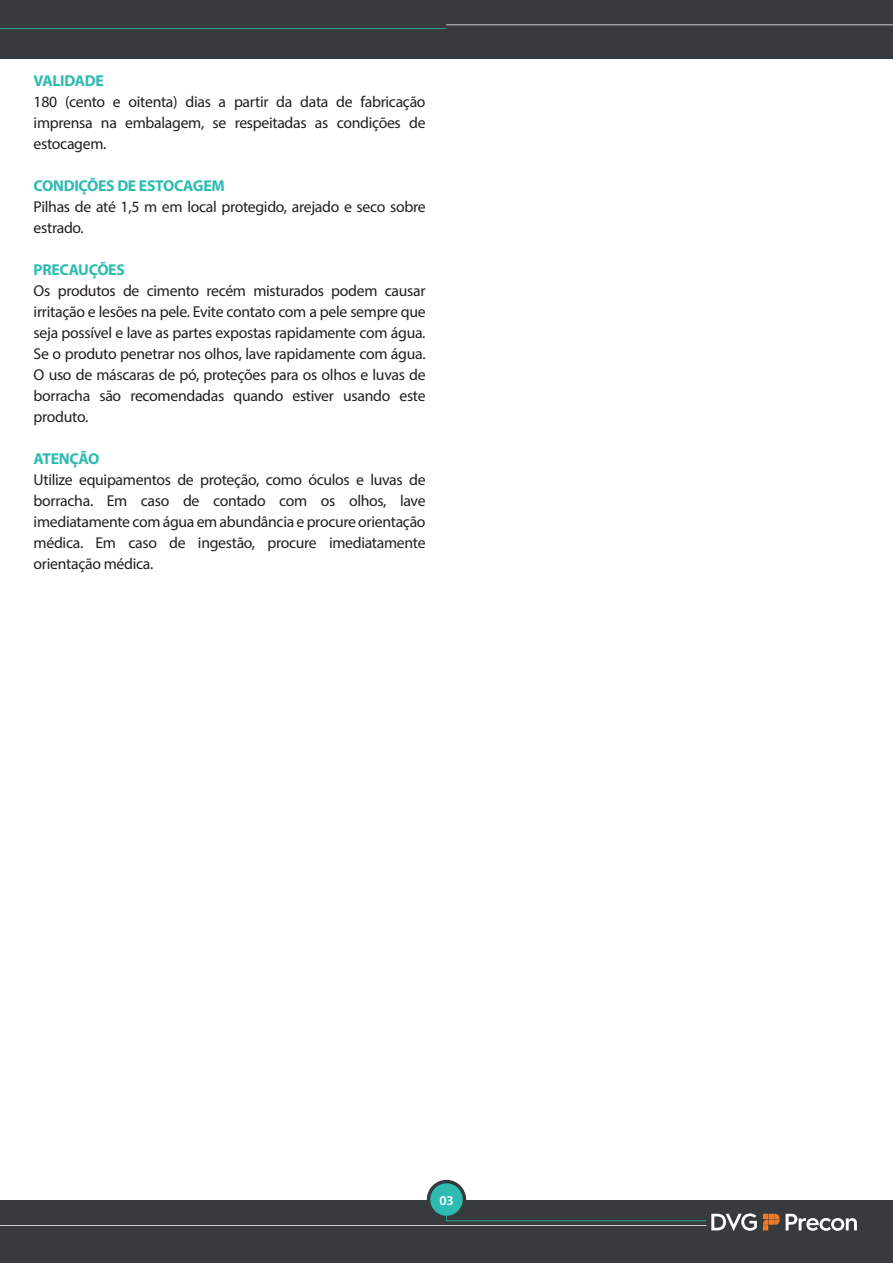
<style>
.page{position:relative;width:893px;height:1263px;background:#fff}
.page>*{position:absolute;margin:0;border:0;box-sizing:border-box;transform-origin:0 0}
.t1{font:15.75px/21px "Myriad Pro";letter-spacing:-.02em;color:#231f20;text-align:justify}
.t2{font:700 15.75px "Myriad Pro";letter-spacing:-.02em;color:#2ebbb1}
.t3{font:600 13.5px "Myriad Pro";color:#fff}
</style>
<div class="page">
<div style="left:0;top:1200px;width:893px;height:63px;background:#383b3e"></div>
<div style="left:427px;top:1180px;width:39px;height:39px;background:#383b3e;border-radius:50%"></div>
<svg style="left:763px;top:1214px;width:17px;height:16px"></svg>
<svg style="left:786px;top:1214px;width:71px;height:17px"></svg>
<svg style="left:0;top:1213px;width:757px;height:18px"></svg>
<div style="left:430px;top:1183px;width:33px;height:33px;background:#2ebbb1;border-radius:50%"></div>
<div style="left:0;top:0;width:893px;height:58px;background:#383b3e"></div>
<svg style="left:0;top:24px;width:893px;height:5px"></svg>
<p class="t2" style="left:34px;top:72px;width:72px">VALIDADE</p>
<p class="t1" style="left:34px;top:91px;width:393px">180 (cento e oitenta) dias a partir da data de fabricação imprensa na embalagem, se respeitadas as condições de estocagem.</p>
<p class="t2" style="left:34px;top:177px;width:193px">CONDIÇÕES DE ESTOCAGEM</p>
<p class="t1" style="left:34px;top:196px;width:393px">Pilhas de até 1,5 m em local protegido, arejado e seco sobre estrado.</p>
<p class="t2" style="left:34px;top:261px;width:93px">PRECAUÇÕES</p>
<p class="t1" style="left:34px;top:280px;width:393px">Os produtos de cimento recém misturados podem causar irritação e lesões na pele. Evite contato com a pele sempre que seja possível e lave as partes expostas rapidamente com água.<br>Se o produto penetrar nos olhos, lave rapidamente com água.<br>O uso de máscaras de pó, proteções para os olhos e luvas de borracha são recomendadas quando estiver usando este produto.</p>
<p class="t2" style="left:34px;top:450px;width:67px">ATENÇÃO</p>
<p class="t1" style="left:34px;top:469px;width:393px">Utilize equipamentos de proteção, como óculos e luvas de borracha. Em caso de contado com os olhos, lave imediatamente com água em abundância e procure orientação médica. Em caso de ingestão, procure imediatamente orientação médica.</p>
<p class="t3" style="left:439px;top:1192px;width:16px">03</p>
</div>
